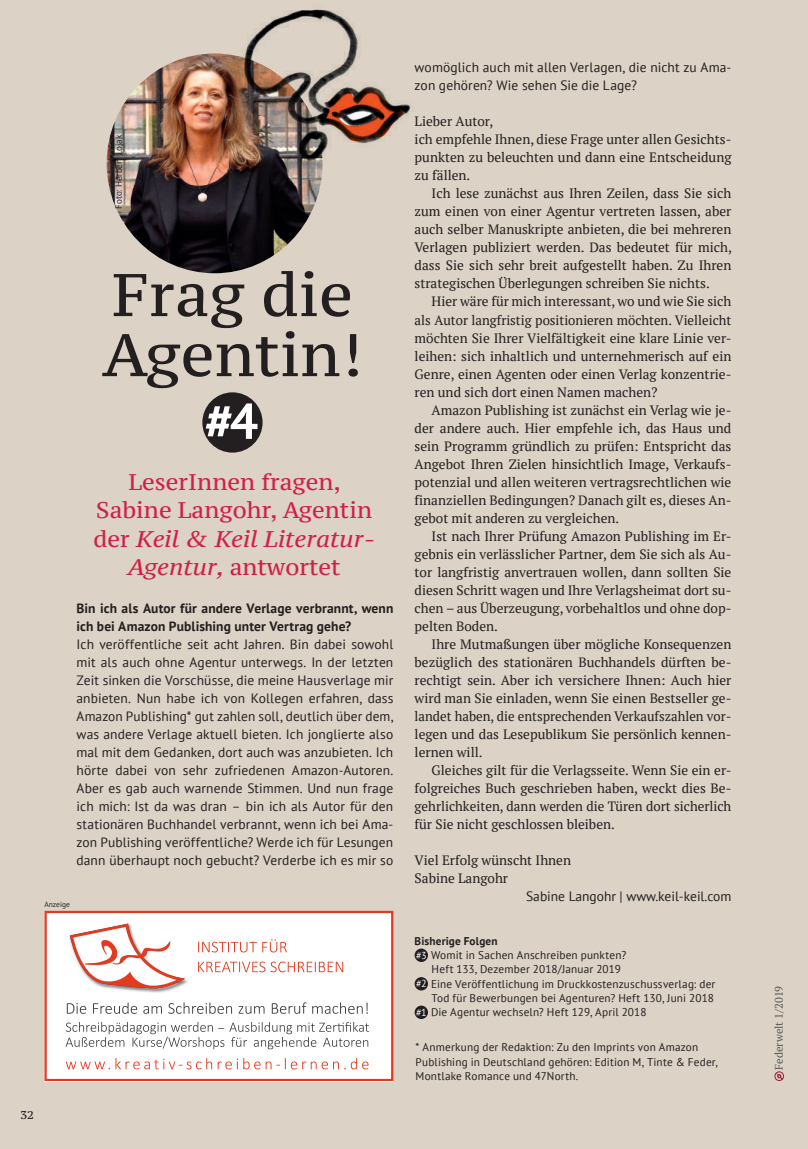
<style>
.page{position:relative;width:808px;height:1149px;background:#fff}
.page>*{position:absolute;margin:0;border:0;box-sizing:border-box;transform-origin:0 0}
.t1{font:60px/60px "PT Serif Caption";color:#231f20}
.t2{font:700 50.1px "PT Sans";color:#fff}
.t3{font:22.5px/28.5px "PT Serif Caption";color:#d12048;text-align:center}
.t4{font:13.5px/18px "PT Serif";color:#231f20}
.t5{font:13.5px/18px "PT Sans";letter-spacing:.01em;color:#231f20;text-align:justify}
.t6{font:700 13.5px/18px "PT Sans";letter-spacing:.01em;color:#231f20}
.t7{font:11.25px/14.2px "PT Sans";letter-spacing:.015em;color:#231f20}
.t8{font:700 11.25px "PT Sans";letter-spacing:.015em;color:#231f20}
.t9{font:11.25px "PT Serif Caption";color:#231f20}
.t10{font:10.95px "PT Serif";color:#6c6d70}
.t11{font:9px "PT Sans";color:#231f20}
.t12{font:7.5px "PT Sans";color:#231f20}
.s1{font-style:italic}
.s2{font-size:10.2px;color:#fff}
</style>
<div class="page">
<div style="left:0;top:0;width:808px;height:1148px;background:#dcd2c5"></div>
<img style="left:107px;top:53px;width:215px;height:220px">
<img style="left:229px;top:9px;width:182px;height:167px">
<div style="left:202px;top:392px;width:61px;height:60px;background:#231f20;border-radius:50%"></div>
<div style="left:415px;top:948px;width:13px;height:13px;background:#231f20;border-radius:50%"></div>
<div style="left:415px;top:976px;width:13px;height:14px;background:#231f20;border-radius:50%"></div>
<div style="left:415px;top:1005px;width:13px;height:13px;background:#231f20;border-radius:50%"></div>
<div style="left:44px;top:910px;width:349px;height:170px;background:#fff"></div>
<div style="left:44px;top:910px;width:349px;height:170px;border:2px solid #e43b20"></div>
<svg style="left:66px;top:1058px;width:303px;height:11px"></svg>
<svg style="left:66px;top:1022px;width:303px;height:26px"></svg>
<svg style="left:67px;top:923px;width:301px;height:90px"></svg>
<p class="t11" style="left:113px;top:209px;width:75px;rotate:-90deg">Foto: Herbert Lojak</p>
<h1 class="t1" style="left:102px;top:264px;width:262px">Frag die<br>Agentin!</h1>
<h2 class="t2" style="left:205px;top:388px;width:55px">#4</h2>
<h3 class="t3" style="left:93px;top:467px;width:283px">LeserInnen fragen,<br>Sabine Langohr, Agentin der <span class="s1">Keil &amp; Keil Literatur-<br>Agentur,</span> antwortet</h3>
<p class="t6" style="left:77px;top:598px;width:318px">Bin ich als Autor für andere Verlage verbrannt, wenn ich bei Amazon Publishing unter Vertrag gehe?</p>
<p class="t5" style="left:77px;top:634px;width:318px">Ich veröffentliche seit acht Jahren. Bin dabei sowohl mit als auch ohne Agentur unterwegs. In der letzten Zeit sinken die Vorschüsse, die meine Hausverlage mir anbieten. Nun habe ich von Kollegen erfahren, dass Amazon Publishing* gut zahlen soll, deutlich über dem, was andere Verlage aktuell bieten. Ich jonglierte also mal mit dem Gedanken, dort auch was anzubieten. Ich hörte dabei von sehr zufriedenen Amazon-Autoren.<br>Aber es gab auch warnende Stimmen. Und nun frage ich mich: Ist da was dran – bin ich als Autor für den stationären Buchhandel verbrannt, wenn ich bei Ama&shy;zon Publishing veröffentliche? Werde ich für Lesungen dann überhaupt noch gebucht? Verderbe ich es mir so</p>
<p class="t12" style="left:44px;top:899px;width:27px">Anzeige</p>
<p class="t9" style="left:21px;top:1107px;width:15px">32</p>
<p class="t5" style="left:415px;top:58px;width:318px">womöglich auch mit allen Verlagen, die nicht zu Ama&shy;zon gehören? Wie sehen Sie die Lage?</p>
<p class="t4" style="left:415px;top:112px;width:318px">Lieber Autor,<br>ich empfehle Ihnen, diese Frage unter allen Gesichts&shy;punkten zu beleuchten und dann eine Entscheidung zu fällen.</p>
<p class="t4" style="left:415px;top:184px;width:319px;text-align:justify;text-indent:17px">Ich lese zunächst aus Ihren Zeilen, dass Sie sich zum einen von einer Agentur vertreten lassen, aber auch selber Manuskripte anbieten, die bei mehreren Verlagen publiziert werden. Das bedeutet für mich, dass Sie sich sehr breit aufgestellt haben. Zu Ihren strategischen Überlegungen schreiben Sie nichts.</p>
<p class="t4" style="left:415px;top:292px;width:318px;text-align:justify;text-indent:17px">Hier wäre für mich interessant, wo und wie Sie sich als Autor langfristig positionieren möchten. Vielleicht möchten Sie Ihrer Vielfältigkeit eine klare Linie ver&shy;leihen: sich inhaltlich und unternehmerisch auf ein Genre, einen Agenten oder einen Verlag konzentrie&shy;ren und sich dort einen Namen machen?</p>
<p class="t4" style="left:415px;top:400px;width:318px;text-align:justify;text-indent:17px">Amazon Publishing ist zunächst ein Verlag wie je&shy;der andere auch. Hier empfehle ich, das Haus und sein Programm gründlich zu prüfen: Entspricht das Angebot Ihren Zielen hinsichtlich Image, Verkaufs&shy;potenzial und allen weiteren vertragsrechtlichen wie finanziellen Bedingungen? Danach gilt es, dieses An&shy;gebot mit anderen zu vergleichen.</p>
<p class="t4" style="left:415px;top:526px;width:318px;text-indent:17px">Ist nach Ihrer Prüfung Amazon Publishing im Er&shy;gebnis ein verlässlicher Partner, dem Sie sich als Au&shy;tor langfristig anvertrauen wollen, dann sollten Sie diesen Schritt wagen und Ihre Verlagsheimat dort su&shy;chen – aus Überzeugung, vorbehaltlos und ohne dop&shy;pelten Boden.</p>
<p class="t4" style="left:415px;top:634px;width:318px;text-indent:17px">Ihre Mutmaßungen über mögliche Konsequenzen bezüglich des stationären Buchhandels dürften be&shy;rechtigt sein. Aber ich versichere Ihnen: Auch hier wird man Sie einladen, wenn Sie einen Bestseller ge&shy;landet haben, die entsprechenden Verkaufszahlen vor&shy;legen und das Lesepublikum Sie persönlich kennen&shy;lernen will.</p>
<p class="t4" style="left:415px;top:760px;width:318px;text-align:justify;text-indent:17px">Gleiches gilt für die Verlagsseite. Wenn Sie ein er&shy;folgreiches Buch geschrieben haben, weckt dies Be&shy;gehrlichkeiten, dann werden die Türen dort sicherlich für Sie nicht geschlossen bleiben.</p>
<p class="t4" style="left:415px;top:850px;width:158px">Viel Erfolg wünscht Ihnen<br>Sabine Langohr</p>
<p class="t5" style="left:526px;top:886px;width:207px">Sabine Langohr | www.keil-keil.com</p>
<p class="t8" style="left:415px;top:933px;width:85px">Bisherige Folgen</p>
<p class="t7" style="left:416px;top:947px;width:211px"><span class="s2">#3</span> Womit in Sachen Anschreiben punkten?</p>
<p class="t7" style="left:432px;top:961px;width:191px">Heft 133, Dezember 2018/Januar 2019</p>
<p class="t7" style="left:416px;top:975px;width:301px"><span class="s2">#2</span> Eine Veröffentlichung im Druckkostenzuschussverlag: der</p>
<p class="t7" style="left:432px;top:990px;width:284px">Tod für Bewerbungen bei Agenturen? Heft 130, Juni 2018</p>
<p class="t7" style="left:416px;top:1004px;width:232px"><span class="s2">#1</span> Die Agentur wechseln? Heft 129, April 2018</p>
<p class="t7" style="left:416px;top:1039px;width:304px">* Anmerkung der Redaktion: Zu den Imprints von Amazon<br>Publishing in Deutschland gehören: Edition M, Tinte &amp; Feder,<br>Montlake Romance und 47North.</p>
<p class="t10" style="left:772px;top:1069px;width:85px;rotate:-90deg">Federwelt 1/2019</p>
</div>
